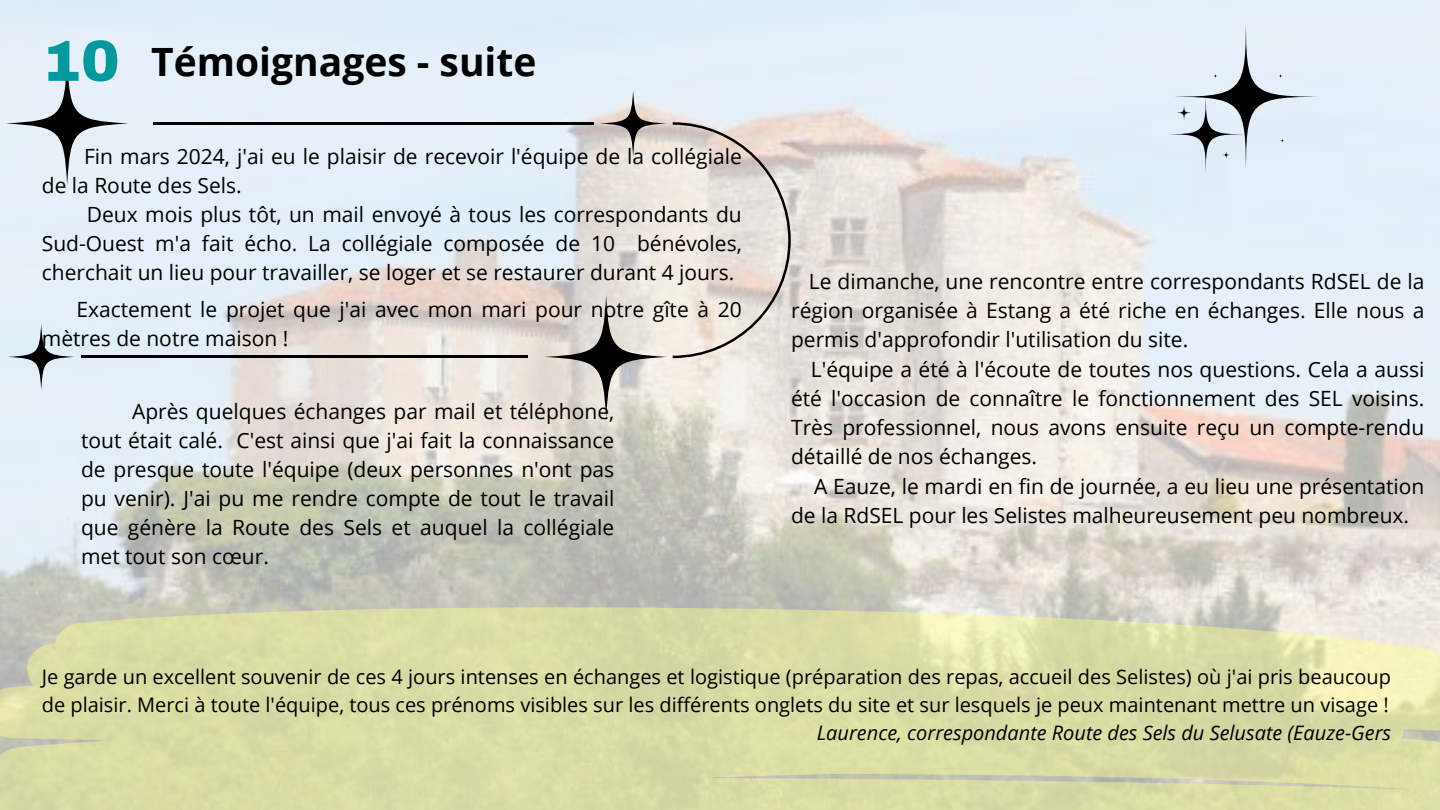
<style>
.page{position:relative;width:1440px;height:810px;background:#fff}
.page>*{position:absolute;margin:0;border:0;box-sizing:border-box;transform-origin:0 0}
.t1{font:700 39px "Open Sans";color:#000}
.t2{font:21px/29.2px "Open Sans";color:#000;text-align:justify}
.t3{font:20px/27.8px "Open Sans";color:#000}
.t4{font:italic 20px "Open Sans";color:#000}
.s1{font-family:"Archivo";font-weight:900;font-size:58px;color:#03989e}
</style>
<div class="page">
<img style="left:0;top:0;width:1440px;height:607px">
<svg style="left:0;top:607px;width:1440px;height:203px;fill:#dadca5"></svg>
<div style="left:1158px;top:9px;width:176px;height:175px;background:#e4eff9;border-radius:50%"></div>
<svg style="left:1159px;top:88px;width:93px;height:93px;fill:#e1eefa"></svg>
<svg style="left:1173px;top:102px;width:22px;height:22px"></svg>
<svg style="left:1220px;top:149px;width:12px;height:12px"></svg>
<svg style="left:1279px;top:137px;width:7px;height:7px"></svg>
<svg style="left:1277px;top:72px;width:7px;height:8px"></svg>
<svg style="left:1212px;top:72px;width:7px;height:8px"></svg>
<hr style="left:81px;top:356px;width:446px;height:2px;background:#000">
<svg style="left:673px;top:122px;width:118px;height:236px"></svg>
<hr style="left:153px;top:122px;width:440px;height:3px;background:#000">
<svg style="left:6px;top:62px;width:122px;height:123px;fill:#e7f0f7"></svg>
<svg style="left:600px;top:90px;width:66px;height:67px"></svg>
<svg style="left:545px;top:296px;width:122px;height:122px"></svg>
<svg style="left:8px;top:324px;width:66px;height:66px;fill:#e2eff8"></svg>
<h1 class="t1" style="left:42px;top:35px;width:496px"><span class="s1">10</span> Témoignages - suite</h1>
<p class="t2" style="left:42px;top:142px;width:702px;text-indent:42px">Fin mars 2024, j'ai eu le plaisir de recevoir l'équipe de la collégiale de la Route des Sels.</p>
<p class="t2" style="left:42px;top:200px;width:702px;text-indent:45px">Deux mois plus tôt, un mail envoyé à tous les correspondants du Sud-Ouest m'a fait écho. La collégiale composée de 10 bénévoles, cherchait un lieu pour travailler, se loger et se restaurer durant 4 jours.</p>
<p class="t2" style="left:42px;top:295px;width:702px;text-indent:35px">Exactement le projet que j'ai avec mon mari pour notre gîte à 20 mètres de notre maison !</p>
<p class="t2" style="left:81px;top:396px;width:535px;text-indent:51px">Après quelques échanges par mail et téléphone, tout était calé. C'est ainsi que j'ai fait la connaissance de presque toute l'équipe (deux personnes n'ont pas pu venir). J'ai pu me rendre compte de tout le travail que génère la Route des Sels et auquel la collégiale met tout son cœur.</p>
<p class="t2" style="left:791px;top:266px;width:635px;text-indent:18px">Le dimanche, une rencontre entre correspondants RdSEL de la région organisée à Estang a été riche en échanges. Elle nous a permis d'approfondir l'utilisation du site.</p>
<p class="t2" style="left:791px;top:354px;width:635px;text-indent:20px">L'équipe a été à l'écoute de toutes nos questions. Cela a aussi été l'occasion de connaître le fonctionnement des SEL voisins.<br>Très professionnel, nous avons ensuite reçu un compte-rendu détaillé de nos échanges.</p>
<p class="t2" style="left:791px;top:471px;width:635px;text-indent:23px">A Eauze, le mardi en fin de journée, a eu lieu une présentation de la RdSEL pour les Selistes malheureusement peu nombreux.</p>
<p class="t3" style="left:42px;top:663px;width:1351px">Je garde un excellent souvenir de ces 4 jours intenses en échanges et logistique (préparation des repas, accueil des Selistes) où j'ai pris beaucoup de plaisir. Merci à toute l'équipe, tous ces prénoms visibles sur les différents onglets du site et sur lesquels je peux maintenant mettre un visage !</p>
<p class="t4" style="left:817px;top:718px;width:576px">Laurence, correspondante Route des Sels du Selusate (Eauze-Gers</p>
</div>
